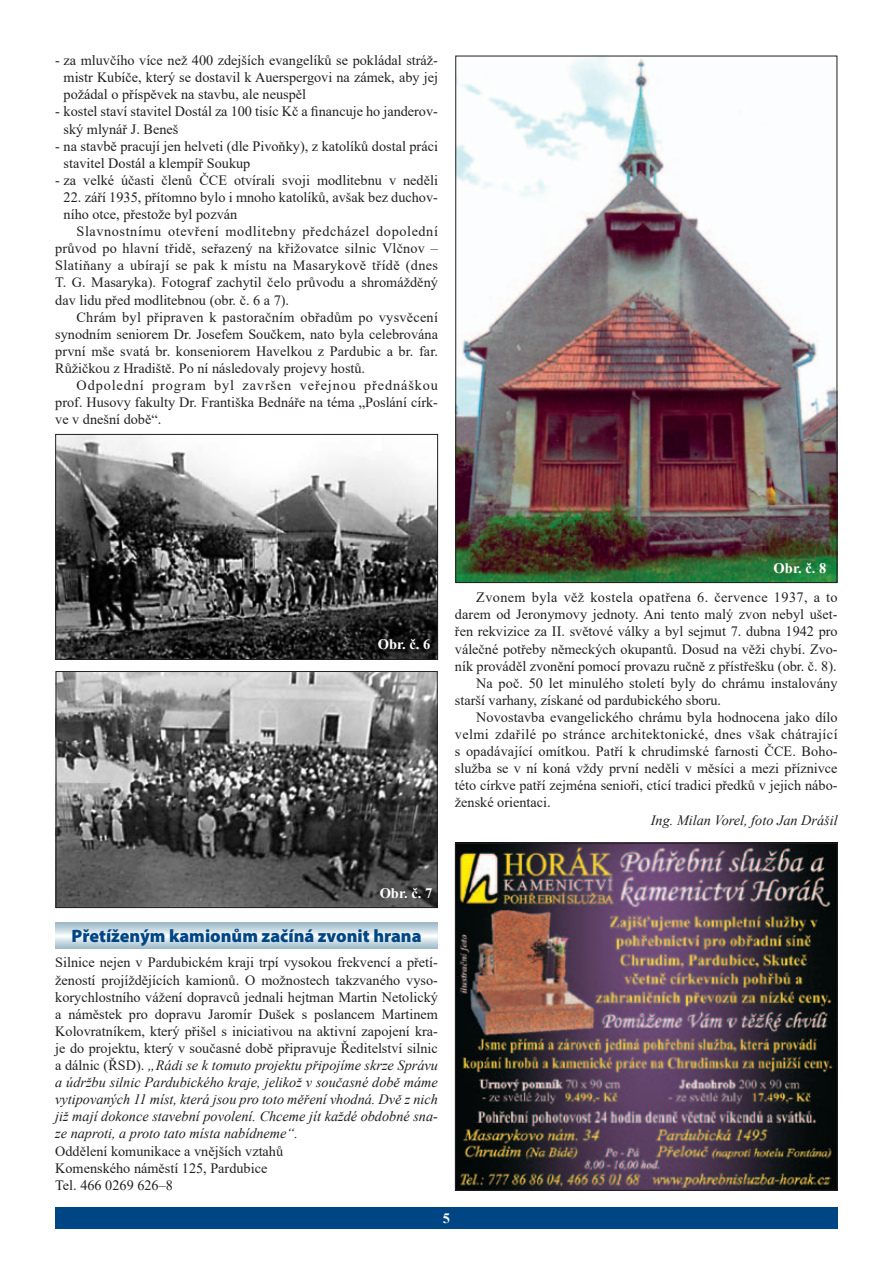
<style>
.page{position:relative;width:893px;height:1263px;background:#fff}
.page>*{position:absolute;margin:0;border:0;box-sizing:border-box;transform-origin:0 0}
.t1{font:900 18px "Myriad Pro";color:#004684}
.t2{font:700 14.55px "Times New Roman";color:#fff}
.t3{font:14.25px/17.1px "Times New Roman";color:#231f20;text-align:justify}
.t4{font:14.25px "Times New Roman";letter-spacing:.025em;color:#231f20}
.t5{font:14.25px "Times New Roman";letter-spacing:.03em;color:#231f20}
.t6{font:italic 14.25px "Times New Roman";color:#231f20}
.t7{font:700 14.25px "Times New Roman";color:#fff}
.s1{font-style:italic}
</style>
<div class="page">
<div style="left:55px;top:1208px;width:783px;height:21px;background:#004684"></div>
<img style="left:457px;top:58px;width:378px;height:523px">
<img style="left:57px;top:436px;width:379px;height:222px">
<div style="left:55px;top:434px;width:383px;height:226px;border:1px solid #231f20"></div>
<img style="left:58px;top:673px;width:378px;height:233px">
<div style="left:56px;top:671px;width:382px;height:237px;border:1px solid #231f20"></div>
<img style="left:457px;top:845px;width:379px;height:344px">
<div style="left:455px;top:843px;width:383px;height:348px;border:1px solid #231f20"></div>
<svg style="left:55px;top:923px;width:383px;height:25px"></svg>
<p class="t3" style="left:64px;top:51px;width:376px;text-indent:-8px">- za mluvčího více než 400 zdejších evangelíků se pokládal stráž&shy;mistr Kubíče, který se dostavil k Auerspergovi na zámek, aby jej požádal o příspěvek na stavbu, ale neuspěl</p>
<p class="t3" style="left:64px;top:103px;width:376px;text-indent:-8px">- kostel staví stavitel Dostál za 100 tisíc Kč a financuje ho janderov&shy;ský mlynář J. Beneš</p>
<p class="t3" style="left:64px;top:137px;width:376px;text-indent:-8px">- na stavbě pracují jen helveti (dle Pivoňky), z katolíků dostal práci stavitel Dostál a klempíř Soukup</p>
<p class="t3" style="left:55px;top:171px;width:384px">- za velké účasti členů ČCE otvírali svoji modlitebnu v neděli</p>
<p class="t3" style="left:64px;top:188px;width:376px">22. září 1935, přítomno bylo i mnoho katolíků, avšak bez duchov&shy;ního otce, přestože byl pozván</p>
<p class="t3" style="left:55px;top:222px;width:384px;text-indent:21px">Slavnostnímu otevření modlitebny předcházel dopolední průvod po hlavní třidě, seřazený na křižovatce silnic Vlčnov – Slatiňany a ubírají se pak k místu na Masarykově třídě (dnes T. G. Masaryka). Fotograf zachytil čelo průvodu a shromážděný dav lidu před modlitebnou (obr. č. 6 a 7).</p>
<p class="t3" style="left:55px;top:308px;width:384px;text-indent:21px">Chrám byl připraven k pastoračním obřadům po vysvěcení synodním seniorem Dr. Josefem Součkem, nato byla celebrována první mše svatá br. konseniorem Havelkou z Pardubic a br. far.<br>Růžičkou z Hradiště. Po ní následovaly projevy hostů.</p>
<p class="t3" style="left:55px;top:376px;width:384px;text-indent:21px">Odpolední program byl završen veřejnou přednáškou prof. Husovy fakulty Dr. Františka Bednáře na téma „Poslání círk&shy;ve v dnešní době“.</p>
<p class="t2" style="left:378px;top:634px;width:54px">Obr. č. 6</p>
<p class="t2" style="left:774px;top:558px;width:54px">Obr. č. 8</p>
<p class="t5" style="left:476px;top:587px;width:363px">Zvonem byla věž kostela opatřena 6. července 1937, a to</p>
<p class="t3" style="left:455px;top:605px;width:384px">darem od Jeronymovy jednoty. Ani tento malý zvon nebyl ušet-</p>
<p class="t3" style="left:455px;top:623px;width:384px">řen rekvizice za II. světové války a byl sejmut 7. dubna 1942 pro</p>
<p class="t3" style="left:455px;top:640px;width:384px">válečné potřeby německých okupantů. Dosud na věži chybí. Zvo-</p>
<p class="t3" style="left:455px;top:657px;width:383px">ník prováděl zvonění pomocí provazu ručně z přístřešku (obr. č. 8).</p>
<p class="t3" style="left:476px;top:674px;width:363px">Na poč. 50 let minulého století byly do chrámu instalovány</p>
<p class="t3" style="left:455px;top:691px;width:268px">starší varhany, získané od pardubického sboru.</p>
<p class="t3" style="left:476px;top:708px;width:363px">Novostavba evangelického chrámu byla hodnocena jako dílo</p>
<p class="t4" style="left:455px;top:724px;width:384px">velmi zdařilé po stránce architektonické, dnes však chátrající</p>
<p class="t3" style="left:455px;top:742px;width:384px">s opadávající omítkou. Patří k chrudimské farnosti ČCE. Boho-</p>
<p class="t3" style="left:455px;top:759px;width:384px">služba se v ní koná vždy první neděli v měsíci a mezi příznivce</p>
<p class="t3" style="left:455px;top:776px;width:384px">této církve patří zejména senioři, ctící tradici předků v jejich nábo-</p>
<p class="t3" style="left:455px;top:794px;width:97px">ženské orientaci.</p>
<p class="t6" style="left:651px;top:810px;width:188px">Ing. Milan Vorel, foto Jan Drášil</p>
<p class="t2" style="left:380px;top:883px;width:54px">Obr. č. 7</p>
<p class="t1" style="left:72px;top:924px;width:351px">Přetíženým kamionům začíná zvonit hrana</p>
<p class="t3" style="left:55px;top:954px;width:384px">Silnice nejen v Pardubickém kraji trpí vysokou frekvencí a přetí&shy;žeností projíždějících kamionů. O možnostech takzvaného vyso&shy;korychlostního vážení dopravců jednali hejtman Martin Netolický a náměstek pro dopravu Jaromír Dušek s poslancem Martinem Kolovratníkem, který přišel s iniciativou na aktivní zapojení kra&shy;je do projektu, který v současné době připravuje Ředitelství silnic a dálnic (ŘSD). <span class="s1">„Rádi se k tomuto projektu připojíme skrze Správu a údržbu silnic Pardubického kraje, jelikož v současné době máme vytipovaných 11 míst, která jsou pro toto měření vhodná. Dvě z nich již mají dokonce stavební povolení. Chceme jít každé obdobné sna&shy;ze naproti, a proto tato místa nabídneme“.</span></p>
<p class="t3" style="left:55px;top:1142px;width:229px;text-align:left">Oddělení komunikace a vnějších vztahů<br>Komenského náměstí 125, Pardubice<br>Tel. 466 0269 626–8</p>
<p class="t7" style="left:443px;top:1208px;width:9px">5</p>
</div>
